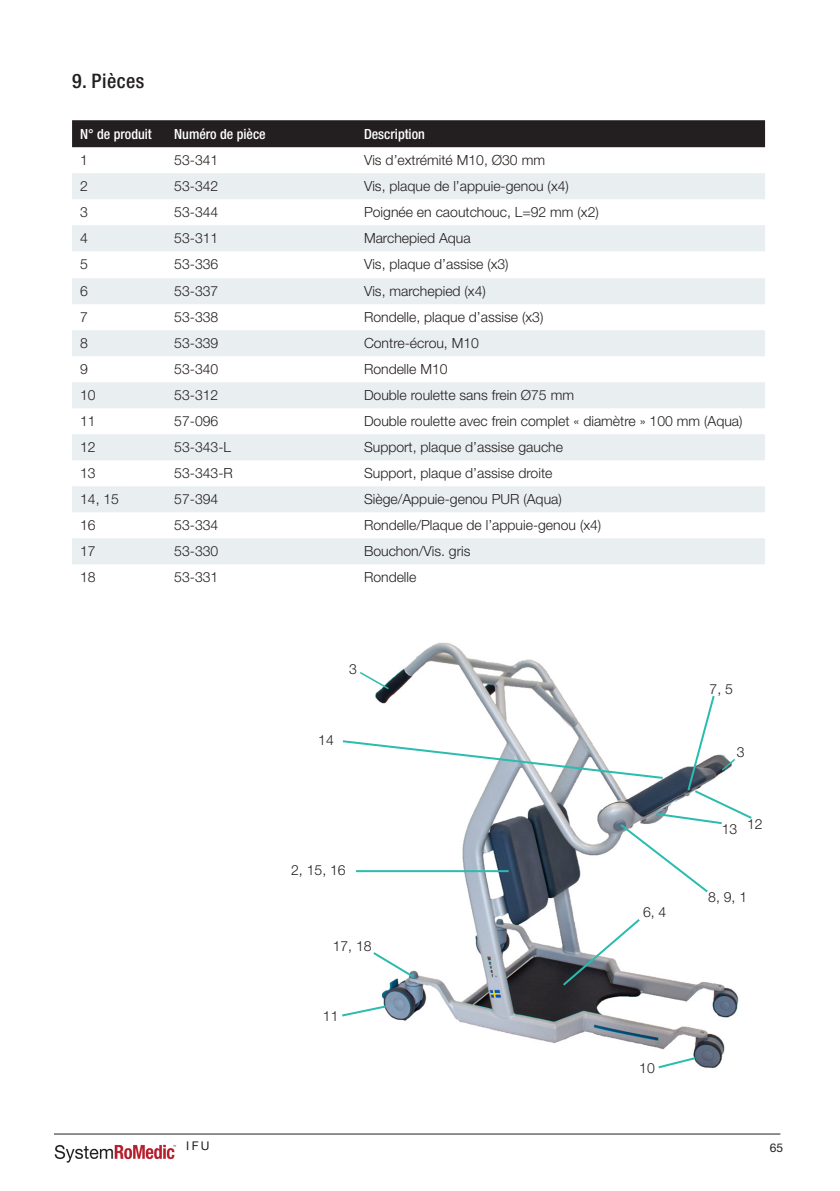
<style>
.page{position:relative;width:840px;height:1191px;background:#fff}
.page>*{position:absolute;margin:0;border:0;box-sizing:border-box;transform-origin:0 0}
.Instr_rubrik{font:500 condensed 20px "Helvetica Neue";letter-spacing:.025em;color:#231f20}
.t1{font:300 14px "Helvetica Neue LT Pro";color:#231f20}
.t2{font:500 condensed 14px "Helvetica Neue";color:#fff}
.t3{font:12px "Helvetica Neue";color:#231f20}
</style>
<div class="page">
<img style="left:381px;top:642px;width:358px;height:427px">
<svg style="left:342px;top:1004px;width:46px;height:14px"></svg>
<svg style="left:373px;top:950px;width:42px;height:29px"></svg>
<img style="left:54px;top:1144px;width:123px;height:19px">
<hr style="left:54px;top:1133px;width:726px;height:1px;background:#231f20">
<div style="left:72px;top:120px;width:692px;height:27px;background:#231f20"></div>
<svg style="left:72px;top:173px;width:692px;height:391px;fill:#e9eef1"></svg>
<svg style="left:342px;top:670px;width:410px;height:224px"></svg>
<svg style="left:560px;top:917px;width:81px;height:70px"></svg>
<svg style="left:656px;top:1055px;width:41px;height:14px"></svg>
<p class="Instr_rubrik" style="left:72px;top:69px;width:74px">9. Pièces</p>
<p class="t2" style="left:80px;top:126px;width:73px">N° de produit</p>
<p class="t2" style="left:174px;top:126px;width:93px">Numéro de pièce</p>
<p class="t2" style="left:364px;top:126px;width:62px">Description</p>
<p class="t1" style="left:80px;top:152px;width:9px">1</p>
<p class="t1" style="left:174px;top:152px;width:46px">53-341</p>
<p class="t1" style="left:364px;top:152px;width:182px">Vis d’extrémité M10, Ø30 mm</p>
<p class="t1" style="left:80px;top:178px;width:9px">2</p>
<p class="t1" style="left:174px;top:178px;width:46px">53-342</p>
<p class="t1" style="left:364px;top:178px;width:206px">Vis, plaque de l’appuie-genou (x4)</p>
<p class="t1" style="left:80px;top:204px;width:9px">3</p>
<p class="t1" style="left:174px;top:204px;width:46px">53-344</p>
<p class="t1" style="left:364px;top:204px;width:236px">Poignée en caoutchouc, L=92 mm (x2)</p>
<p class="t1" style="left:80px;top:230px;width:9px">4</p>
<p class="t1" style="left:174px;top:230px;width:46px">53-311</p>
<p class="t1" style="left:364px;top:230px;width:108px">Marchepied Aqua</p>
<p class="t1" style="left:80px;top:256px;width:9px">5</p>
<p class="t1" style="left:174px;top:256px;width:46px">53-336</p>
<p class="t1" style="left:364px;top:256px;width:146px">Vis, plaque d’assise (x3)</p>
<p class="t1" style="left:80px;top:283px;width:9px">6</p>
<p class="t1" style="left:174px;top:283px;width:46px">53-337</p>
<p class="t1" style="left:364px;top:283px;width:123px">Vis, marchepied (x4)</p>
<p class="t1" style="left:80px;top:309px;width:9px">7</p>
<p class="t1" style="left:174px;top:309px;width:46px">53-338</p>
<p class="t1" style="left:364px;top:309px;width:181px">Rondelle, plaque d’assise (x3)</p>
<p class="t1" style="left:80px;top:335px;width:9px">8</p>
<p class="t1" style="left:174px;top:335px;width:46px">53-339</p>
<p class="t1" style="left:364px;top:335px;width:116px">Contre-écrou, M10</p>
<p class="t1" style="left:80px;top:361px;width:9px">9</p>
<p class="t1" style="left:174px;top:361px;width:46px">53-340</p>
<p class="t1" style="left:364px;top:361px;width:85px">Rondelle M10</p>
<p class="t1" style="left:80px;top:387px;width:17px">10</p>
<p class="t1" style="left:174px;top:387px;width:46px">53-312</p>
<p class="t1" style="left:364px;top:387px;width:211px">Double roulette sans frein Ø75 mm</p>
<p class="t1" style="left:80px;top:413px;width:17px">11</p>
<p class="t1" style="left:174px;top:413px;width:46px">57-096</p>
<p class="t1" style="left:364px;top:413px;width:380px">Double roulette avec frein complet « diamètre » 100 mm (Aqua)</p>
<p class="t1" style="left:80px;top:439px;width:17px">12</p>
<p class="t1" style="left:174px;top:439px;width:58px">53-343-L</p>
<p class="t1" style="left:364px;top:439px;width:200px">Support, plaque d’assise gauche</p>
<p class="t1" style="left:80px;top:465px;width:17px">13</p>
<p class="t1" style="left:174px;top:465px;width:60px">53-343-R</p>
<p class="t1" style="left:364px;top:465px;width:190px">Support, plaque d’assise droite</p>
<p class="t1" style="left:80px;top:491px;width:40px">14, 15</p>
<p class="t1" style="left:174px;top:491px;width:46px">57-394</p>
<p class="t1" style="left:364px;top:491px;width:199px">Siège/Appuie-genou PUR (Aqua)</p>
<p class="t1" style="left:80px;top:517px;width:17px">16</p>
<p class="t1" style="left:174px;top:517px;width:46px">53-334</p>
<p class="t1" style="left:364px;top:517px;width:239px">Rondelle/Plaque de l’appuie-genou (x4)</p>
<p class="t1" style="left:80px;top:543px;width:17px">17</p>
<p class="t1" style="left:174px;top:543px;width:46px">53-330</p>
<p class="t1" style="left:364px;top:543px;width:108px">Bouchon/Vis. gris</p>
<p class="t1" style="left:80px;top:569px;width:17px">18</p>
<p class="t1" style="left:174px;top:569px;width:46px">53-331</p>
<p class="t1" style="left:364px;top:569px;width:54px">Rondelle</p>
<p class="t1" style="left:349px;top:660px;width:9px">3</p>
<p class="t1" style="left:318px;top:731px;width:17px">14</p>
<p class="t1" style="left:291px;top:862px;width:56px">2, 15, 16</p>
<p class="t1" style="left:332px;top:937px;width:40px">17, 18</p>
<p class="t1" style="left:323px;top:1007px;width:17px">11</p>
<p class="t1" style="left:642px;top:903px;width:25px">6, 4</p>
<p class="t1" style="left:709px;top:680px;width:25px">7, 5</p>
<p class="t1" style="left:736px;top:743px;width:9px">3</p>
<p class="t1" style="left:721px;top:820px;width:17px">13</p>
<p class="t1" style="left:746px;top:816px;width:17px">12</p>
<p class="t1" style="left:707px;top:888px;width:40px">8, 9, 1</p>
<p class="t1" style="left:639px;top:1059px;width:17px">10</p>
<p class="t3" style="left:186px;top:1139px;width:25px">IFU</p>
<p class="t3" style="left:769px;top:1140px;width:15px">65</p>
</div>
